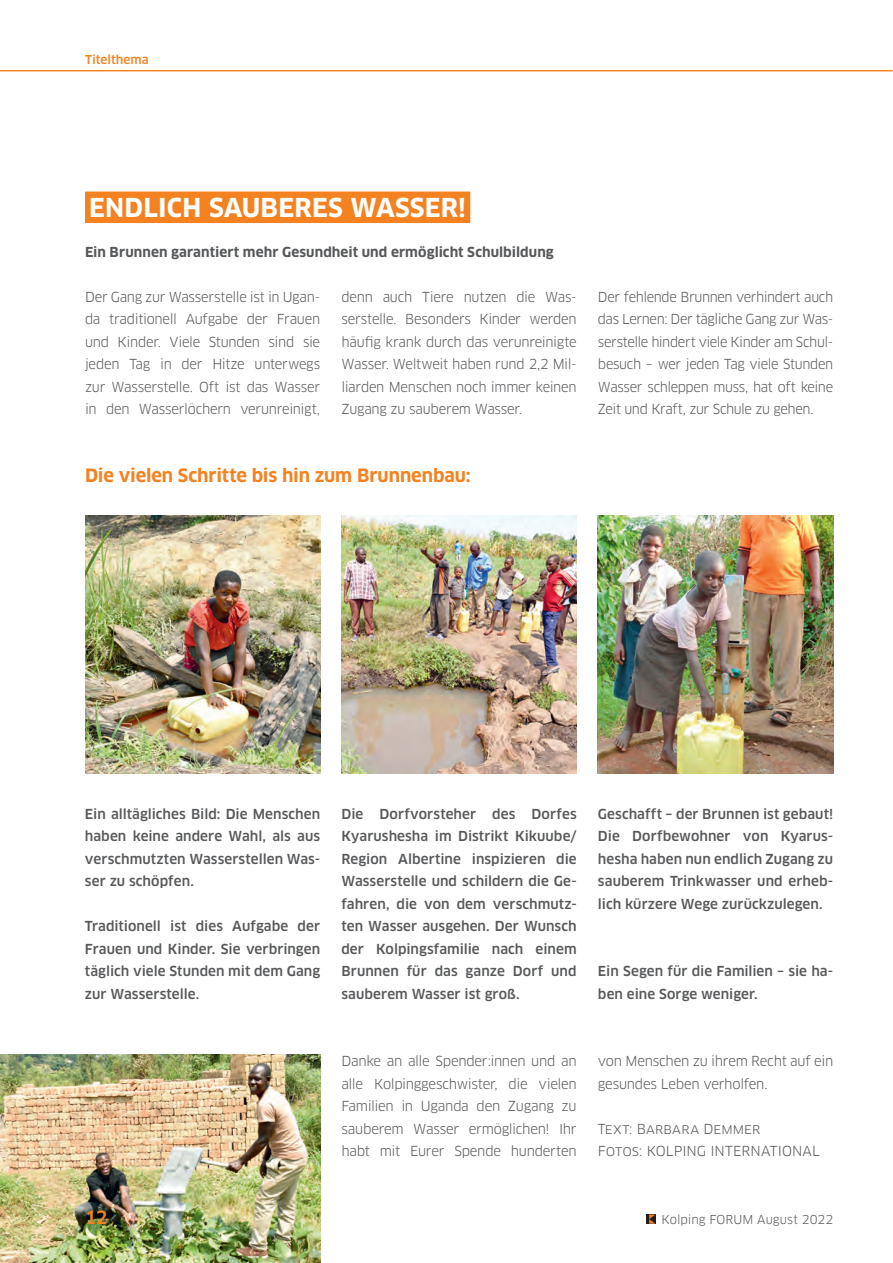
<style>
.page{position:relative;width:893px;height:1263px;background:#fff}
.page>*{position:absolute;margin:0;border:0;box-sizing:border-box;transform-origin:0 0}
.t1{font:700 25.5px "Clan OT";letter-spacing:.01em;color:#fff}
.t2{font:700 18px "Clan OT";letter-spacing:-.005em;color:#f58220}
.t3{font:500 18px "Clan OT";color:#f58220}
.t4{font:13.5px/22.5px "Clan OT";letter-spacing:-.02em;color:#57585a;text-align:justify}
.t5{font:500 13.5px/22.5px "Clan OT";letter-spacing:.005em;color:#57585a;text-align:justify}
.t6{font:700 13.5px "Clan OT";letter-spacing:.01em;color:#57585a}
.t7{font:13.5px/22.5px "Clan OT";letter-spacing:.01em;color:#57585a}
.t8{font:12px "Clan OT";letter-spacing:.005em;color:#57585a}
.t9{font:500 12px "Clan OT";color:#f58220}
</style>
<div class="page">
<hr style="left:0;top:70px;width:893px;height:1px;background:#f58220">
<img style="left:85px;top:515px;width:235px;height:259px">
<img style="left:341px;top:515px;width:236px;height:259px">
<img style="left:598px;top:515px;width:235px;height:259px">
<div style="left:85px;top:192px;width:385px;height:31px;background:#f58220"></div>
<img style="left:0;top:1054px;width:320px;height:209px">
<div style="left:646px;top:1215px;width:9px;height:9px;background:#231f20"></div>
<svg style="left:649px;top:1215px;width:6px;height:9px"></svg>
<p class="t9" style="left:85px;top:54px;width:65px">Titelthema</p>
<h1 class="t1" style="left:89px;top:197px;width:378px">ENDLICH SAUBERES WASSER!</h1>
<p class="t6" style="left:85px;top:246px;width:470px">Ein Brunnen garantiert mehr Gesundheit und ermöglicht Schulbildung</p>
<p class="t4" style="left:85px;top:286px;width:237px">Der Gang zur Wasserstelle ist in Ugan&shy;da traditionell Aufgabe der Frauen und Kinder. Viele Stunden sind sie jeden Tag in der Hitze unterwegs zur Wasserstelle. Oft ist das Wasser in den Wasserlöchern verunreinigt,</p>
<p class="t4" style="left:341px;top:286px;width:237px">denn auch Tiere nutzen die Was&shy;serstelle. Besonders Kinder werden häufig krank durch das verunreinigte Wasser. Weltweit haben rund 2,2 Mil&shy;liarden Menschen noch immer keinen Zugang zu sauberem Wasser.</p>
<p class="t4" style="left:598px;top:286px;width:237px">Der fehlende Brunnen verhindert auch das Lernen: Der tägliche Gang zur Was&shy;serstelle hindert viele Kinder am Schul&shy;besuch – wer jeden Tag viele Stunden Wasser schleppen muss, hat oft keine Zeit und Kraft, zur Schule zu gehen.</p>
<h2 class="t2" style="left:85px;top:468px;width:387px">Die vielen Schritte bis hin zum Brunnenbau:</h2>
<p class="t5" style="left:85px;top:804px;width:237px">Ein alltägliches Bild: Die Menschen haben keine andere Wahl, als aus verschmutzten Wasserstellen Was&shy;ser zu schöpfen.</p>
<p class="t5" style="left:85px;top:916px;width:237px">Traditionell ist dies Aufgabe der Frauen und Kinder. Sie verbringen täglich viele Stunden mit dem Gang zur Wasserstelle.</p>
<p class="t5" style="left:341px;top:804px;width:237px">Die Dorfvorsteher des Dorfes Kyarushesha im Distrikt Kikuube/ Region Albertine inspizieren die Wasserstelle und schildern die Ge&shy;fahren, die von dem verschmutz&shy;ten Wasser ausgehen. Der Wunsch der Kolpingsfamilie nach einem Brunnen für das ganze Dorf und sauberem Wasser ist groß.</p>
<p class="t5" style="left:598px;top:804px;width:237px">Geschafft – der Brunnen ist gebaut!<br>Die Dorfbewohner von Kyarus&shy;hesha haben nun endlich Zugang zu sauberem Trinkwasser und erheb&shy;lich kürzere Wege zurückzulegen.</p>
<p class="t5" style="left:598px;top:961px;width:237px">Ein Segen für die Familien – sie ha&shy;ben eine Sorge weniger.</p>
<p class="t4" style="left:341px;top:1051px;width:237px">Danke an alle Spender:innen und an alle Kolpinggeschwister, die vielen Familien in Uganda den Zugang zu sauberem Wasser ermöglichen! Ihr habt mit Eurer Spende hunderten</p>
<p class="t4" style="left:598px;top:1051px;width:237px">von Menschen zu ihrem Recht auf ein gesundes Leben verholfen.</p>
<p class="t7" style="left:598px;top:1118px;width:224px">Text: Barbara Demmer<br>Fotos: KOLPING INTERNATIONAL</p>
<h2 class="t3" style="left:85px;top:1210px;width:24px">12</h2>
<p class="t8" style="left:661px;top:1214px;width:173px">Kolping FORUM August 2022</p>
</div>
